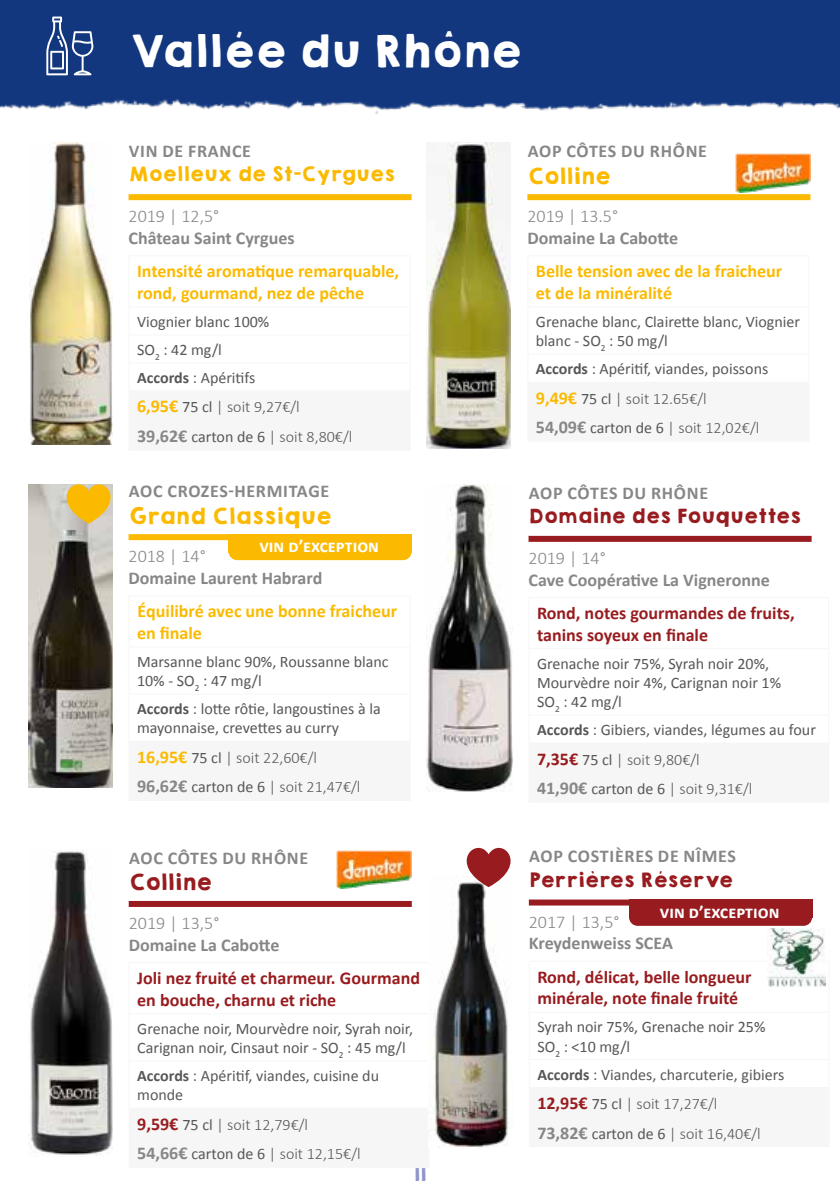
<style>
.page{position:relative;width:840px;height:1191px;background:#fff}
.page>*{position:absolute;margin:0;border:0;box-sizing:border-box;transform-origin:0 0}
.t1{font:40px "KGHAPPY Solid";color:#fff}
.t2{font:20px "KGHAPPY Solid";color:#fbba00}
.t3{font:20px "KGHAPPY Solid";color:#981c1f}
.t4{font:700 18px "Calibri";letter-spacing:.03em;color:#878787}
.t5{font:700 18px/21.6px "Calibri";color:#981c1f}
.t6{font:700 18px/21.6px "Calibri";color:#fbba00}
.t7{font:300 18px "Calibri";color:#878787}
.t8{font:18px "KGHAPPY Solid";color:#981c1f}
.t9{font:700 18px "Calibri";color:#fff}
.t10{font:18px "KGHAPPY Solid";color:#fbba00}
.t11{font:700 18px "Calibri";letter-spacing:-.01em;color:#878787}
.t12{font:16px/19.2px "Calibri";color:#575756}
.t13{font:300 16px/29.6px "Calibri";color:#575756}
.t14{font:16px "KGHAPPY Solid";color:#8f96cb}
.s1{font-weight:700}
.s2{font-weight:700;font-size:18px;color:#fbba00}
.s3{font-weight:400}
.s4{font-weight:700;font-size:18px;color:#878787}
.s5{font-weight:700;font-size:18px;color:#981c1f}
.s6{font-weight:300}
</style>
<div class="page">
<img style="left:0;top:0;width:839px;height:114px">
<svg style="left:46px;top:17px;width:47px;height:58px;background:#4c679d"></svg>
<div style="left:527px;top:194px;width:283px;height:6px;background:#fbba00"></div>
<hr style="left:527px;top:255px;width:282px;height:1px;background:#f6f6f6">
<hr style="left:527px;top:256px;width:1px;height:50px;background:#f6f6f6">
<hr style="left:808px;top:256px;width:1px;height:50px;background:#f6f6f6">
<hr style="left:527px;top:306px;width:282px;height:1px;background:#f6f6f6">
<hr style="left:527px;top:307px;width:1px;height:47px;background:#f6f6f6">
<hr style="left:808px;top:307px;width:1px;height:47px;background:#f6f6f6">
<hr style="left:527px;top:354px;width:282px;height:1px;background:#f6f6f6">
<hr style="left:527px;top:441px;width:282px;height:1px;background:#f6f6f6">
<img style="left:735px;top:154px;width:75px;height:38px">
<img style="left:426px;top:143px;width:84px;height:305px">
<div style="left:128px;top:534px;width:283px;height:6px;background:#fbba00"></div>
<hr style="left:128px;top:595px;width:282px;height:1px;background:#f6f6f6">
<hr style="left:128px;top:596px;width:1px;height:50px;background:#f6f6f6">
<hr style="left:409px;top:596px;width:1px;height:50px;background:#f6f6f6">
<hr style="left:128px;top:646px;width:282px;height:1px;background:#f6f6f6">
<hr style="left:128px;top:647px;width:1px;height:46px;background:#f6f6f6">
<hr style="left:409px;top:647px;width:1px;height:46px;background:#f6f6f6">
<hr style="left:128px;top:693px;width:282px;height:1px;background:#f6f6f6">
<hr style="left:128px;top:694px;width:1px;height:47px;background:#f6f6f6">
<hr style="left:409px;top:694px;width:1px;height:47px;background:#f6f6f6">
<hr style="left:128px;top:800px;width:282px;height:1px;background:#f6f6f6">
<img style="left:28px;top:484px;width:84px;height:303px">
<svg style="left:67px;top:484px;width:44px;height:39px;background:#eebe36"></svg>
<div style="left:228px;top:534px;width:183px;height:26px;background:#fbba00;border-radius:9px"></div>
<div style="left:128px;top:194px;width:283px;height:6px;background:#fbba00"></div>
<hr style="left:128px;top:255px;width:282px;height:1px;background:#f6f6f6">
<hr style="left:128px;top:256px;width:1px;height:50px;background:#f6f6f6">
<hr style="left:409px;top:256px;width:1px;height:50px;background:#f6f6f6">
<hr style="left:128px;top:306px;width:282px;height:1px;background:#f6f6f6">
<hr style="left:128px;top:449px;width:282px;height:1px;background:#f6f6f6">
<img style="left:29px;top:143px;width:84px;height:301px">
<div style="left:528px;top:536px;width:283px;height:6px;background:#981c1f"></div>
<hr style="left:528px;top:597px;width:300px;height:1px;background:#f6f6f6">
<hr style="left:528px;top:598px;width:1px;height:50px;background:#f6f6f6">
<hr style="left:827px;top:598px;width:1px;height:50px;background:#f6f6f6">
<hr style="left:528px;top:648px;width:300px;height:1px;background:#f6f6f6">
<hr style="left:528px;top:649px;width:1px;height:65px;background:#f6f6f6">
<hr style="left:827px;top:649px;width:1px;height:65px;background:#f6f6f6">
<hr style="left:528px;top:714px;width:300px;height:1px;background:#f6f6f6">
<hr style="left:528px;top:801px;width:300px;height:1px;background:#f6f6f6">
<img style="left:426px;top:484px;width:86px;height:307px">
<div style="left:129px;top:901px;width:282px;height:6px;background:#981c1f"></div>
<hr style="left:129px;top:962px;width:300px;height:1px;background:#f6f6f6">
<hr style="left:129px;top:963px;width:1px;height:50px;background:#f6f6f6">
<hr style="left:129px;top:1013px;width:300px;height:1px;background:#f6f6f6">
<hr style="left:129px;top:1014px;width:1px;height:46px;background:#f6f6f6">
<hr style="left:129px;top:1060px;width:300px;height:1px;background:#f6f6f6">
<hr style="left:129px;top:1061px;width:1px;height:46px;background:#f6f6f6">
<hr style="left:129px;top:1107px;width:300px;height:1px;background:#f6f6f6">
<hr style="left:129px;top:1166px;width:300px;height:1px;background:#f6f6f6">
<img style="left:28px;top:849px;width:85px;height:307px">
<img style="left:336px;top:850px;width:75px;height:38px">
<div style="left:528px;top:899px;width:283px;height:6px;background:#981c1f"></div>
<hr style="left:528px;top:960px;width:301px;height:1px;background:#f6f6f6">
<hr style="left:528px;top:961px;width:1px;height:50px;background:#f6f6f6">
<hr style="left:828px;top:961px;width:1px;height:50px;background:#f6f6f6">
<hr style="left:528px;top:1011px;width:301px;height:1px;background:#f6f6f6">
<hr style="left:528px;top:1012px;width:1px;height:47px;background:#f6f6f6">
<hr style="left:828px;top:1012px;width:1px;height:47px;background:#f6f6f6">
<hr style="left:528px;top:1059px;width:301px;height:1px;background:#f6f6f6">
<hr style="left:528px;top:1146px;width:301px;height:1px;background:#f6f6f6">
<img style="left:428px;top:882px;width:81px;height:265px">
<img style="left:767px;top:928px;width:58px;height:58px">
<div style="left:628px;top:899px;width:183px;height:26px;background:#981c1f;border-radius:9px"></div>
<svg style="left:466px;top:848px;width:45px;height:39px"></svg>
<h1 class="t1" style="left:128px;top:21px;width:394px">Vallée du Rhône</h1>
<p class="t4" style="left:129px;top:139px;width:124px">VIN DE FRANCE</p>
<p class="t10" style="left:128px;top:160px;width:267px">Moelleux de St-Cyrgues</p>
<p class="t7" style="left:128px;top:205px;width:92px">2019 | 12,5°</p>
<p class="t4" style="left:128px;top:226px;width:167px">Château Saint Cyrgues</p>
<p class="t6" style="left:137px;top:260px;width:263px">Intensité aromatique remarquable, rond, gourmand, nez de pêche</p>
<p class="t12" style="left:137px;top:308px;width:134px;line-height:28px">Viognier blanc 100%<br>SO<sub>2</sub> : 42 mg/l<br><span class="s1">Accords</span> : Apéritifs</p>
<p class="t13" style="left:137px;top:392px;width:217px"><span class="s2">6,95€</span> <span class="s3">75 cl</span> | soit 9,27€/l<br><span class="s4">39,62€</span> <span class="s3">carton de 6</span> | soit 8,80€/l</p>
<p class="t4" style="left:129px;top:479px;width:202px">AOC CROZES-HERMITAGE</p>
<p class="t2" style="left:128px;top:500px;width:204px">Grand Classique</p>
<p class="t7" style="left:128px;top:545px;width:79px">2018 | 14°</p>
<p class="t4" style="left:128px;top:566px;width:195px">Domaine Laurent Habrard</p>
<p class="t9" style="left:259px;top:534px;width:121px">vin d’exception</p>
<p class="t6" style="left:137px;top:600px;width:261px">Équilibré avec une bonne fraicheur en finale</p>
<p class="t12" style="left:137px;top:652px;width:253px">Marsanne blanc 90%, Roussanne blanc<br>10% - SO<sub>2</sub> : 47 mg/l</p>
<p class="t12" style="left:137px;top:699px;width:245px"><span class="s1">Accords</span> : lotte rôtie, langoustines à la mayonnaise, crevettes au curry</p>
<p class="t13" style="left:137px;top:742px;width:225px"><span class="s2">16,95€</span> <span class="s3">75 cl</span> | soit 22,60€/l<br><span class="s4">96,62€</span> <span class="s3">carton de 6</span> | soit 21,47€/l</p>
<p class="t4" style="left:129px;top:846px;width:181px">AOC CÔTES DU RHÔNE</p>
<p class="t3" style="left:129px;top:867px;width:84px">Colline</p>
<p class="t7" style="left:129px;top:912px;width:92px">2019 | 13,5°</p>
<p class="t4" style="left:129px;top:933px;width:152px">Domaine La Cabotte</p>
<p class="t5" style="left:137px;top:967px;width:284px">Joli nez fruité et charmeur. Gourmand en bouche, charnu et riche</p>
<p class="t12" style="left:137px;top:1019px;width:277px">Grenache noir, Mourvèdre noir, Syrah noir,<br>Carignan noir, Cinsaut noir - SO<sub>2</sub> : 45 mg/l</p>
<p class="t12" style="left:137px;top:1066px;width:243px"><span class="s1">Accords</span> : Apéritif, viandes, cuisine du monde</p>
<p class="t13" style="left:137px;top:1109px;width:225px"><span class="s5">9,59€</span> <span class="s3">75 cl</span> | soit 12,79€/l<br><span class="s4">54,66€</span> <span class="s3">carton de 6</span> | soit 12,15€/l</p>
<p class="t14" style="left:413px;top:1162px;width:14px">11</p>
<p class="t4" style="left:527px;top:139px;width:181px">AOP CÔTES DU RHÔNE</p>
<p class="t2" style="left:527px;top:160px;width:84px">Colline</p>
<p class="t7" style="left:527px;top:205px;width:92px">2019 | 13.5°</p>
<p class="t4" style="left:527px;top:226px;width:152px">Domaine La Cabotte</p>
<p class="t6" style="left:535px;top:260px;width:248px">Belle tension avec de la fraicheur et de la minéralité</p>
<p class="t12" style="left:535px;top:312px;width:265px">Grenache blanc, Clairette blanc, Viognier blanc - SO<sub>2</sub> : 50 mg/l</p>
<p class="t12" style="left:535px;top:354px;width:234px;line-height:29.6px"><span class="s1">Accords</span> : Apéritif, viandes, poissons<br><span class="s2">9,49€</span> 75 cl <span class="s6">| soit 12.65€/l<br></span><span class="s4">54,09€</span> carton de 6 <span class="s6">| soit 12,02€/l</span></p>
<p class="t4" style="left:528px;top:481px;width:181px">AOP CÔTES DU RHÔNE</p>
<p class="t8" style="left:528px;top:502px;width:273px">Domaine des Fouquettes</p>
<p class="t7" style="left:528px;top:547px;width:79px">2019 | 14°</p>
<p class="t4" style="left:528px;top:568px;width:243px">Cave Coopérative La Vigneronne</p>
<p class="t5" style="left:536px;top:602px;width:259px">Rond, notes gourmandes de fruits, tanins soyeux en finale</p>
<p class="t12" style="left:536px;top:654px;width:245px">Grenache noir 75%, Syrah noir 20%,<br>Mourvèdre noir 4%, Carignan noir 1%<br>SO<sub>2</sub> : 42 mg/l</p>
<p class="t12" style="left:536px;top:715px;width:280px;line-height:29.6px"><span class="s1">Accords</span> : Gibiers, viandes, légumes au four<br><span class="s5">7,35€</span> 75 cl <span class="s6">| soit 9,80€/l<br></span><span class="s4">41,90€</span> carton de 6 <span class="s6">| soit 9,31€/l</span></p>
<p class="t4" style="left:529px;top:845px;width:208px">AOP COSTIÈRES DE NÎMES</p>
<p class="t8" style="left:528px;top:865px;width:205px">Perrières Réserve</p>
<p class="t7" style="left:528px;top:910px;width:92px">2017 | 13,5°</p>
<p class="t11" style="left:528px;top:931px;width:145px">Kreydenweiss SCEA</p>
<p class="t9" style="left:659px;top:900px;width:121px">vin d’exception</p>
<p class="t5" style="left:537px;top:966px;width:215px">Rond, délicat, belle longueur minérale, note finale fruité</p>
<p class="t12" style="left:537px;top:1017px;width:229px">Syrah noir 75%, Grenache noir 25%<br>SO<sub>2</sub> : &lt;10 mg/l</p>
<p class="t12" style="left:537px;top:1059px;width:248px;line-height:29.6px"><span class="s1">Accords</span> : Viandes, charcuterie, gibiers<br><span class="s5">12,95€</span> 75 cl <span class="s6">| soit 17,27€/l<br></span><span class="s4">73,82€</span> carton de 6 <span class="s6">| soit 16,40€/l</span></p>
</div>
